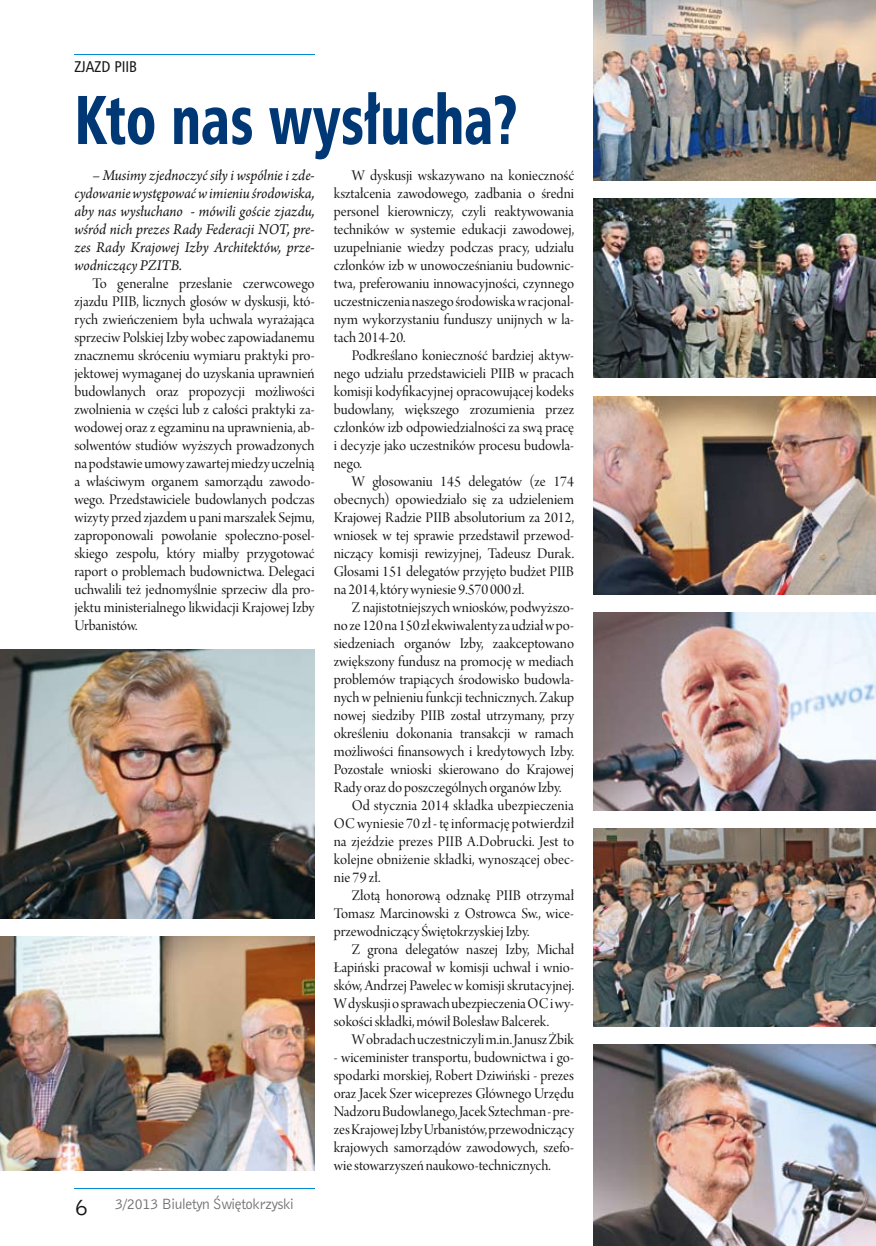
<style>
.page{position:relative;width:876px;height:1246px;background:#fff}
.page>*{position:absolute;margin:0;border:0;box-sizing:border-box;transform-origin:0 0}
.t1{font:66.9px "Humnst 777 Blk Cn PL";color:#003876;scale:.8 1}
.t2{font:21px "Bell Gothic PL";color:#181716}
.t3{font:15.75px/18px "Arno Pro Display";color:#181716;text-align:justify}
.t4{font:italic 15.75px/18px "Arno Pro";color:#181716;text-align:justify}
.t5{font:15px "Humnst 777 Cn PL";color:#181716}
.t6{font:13.5px "Bell Gothic PL";letter-spacing:-.05em;color:#6f6f6e}
</style>
<div class="page">
<hr style="left:74px;top:1188px;width:241px;height:1px;background:#008bd2">
<hr style="left:74px;top:54px;width:241px;height:1px;background:#008bd2">
<img style="left:593px;top:828px;width:283px;height:198px">
<img style="left:0;top:936px;width:315px;height:234px">
<img style="left:593px;top:1044px;width:283px;height:202px">
<img style="left:593px;top:612px;width:283px;height:198px">
<img style="left:0;top:649px;width:315px;height:269px">
<img style="left:593px;top:396px;width:283px;height:198px">
<img style="left:593px;top:198px;width:283px;height:180px">
<img style="left:593px;top:0;width:283px;height:180px">
<p class="t5" style="left:74px;top:57px;width:21px">Zjazd</p>
<p class="t5" style="left:114px;top:57px;width:24px">PIIB</p>
<h1 class="t1" style="left:74px;top:76px;width:556px">Kto nas wysłucha?</h1>
<p class="t3" style="left:334px;top:167px;width:242px;text-indent:18px">W dyskusji wskazywano na konieczność kształcenia zawodowego, zadbania o średni personel kierowniczy, czyli reaktywowania techników w systemie edukacji zawodowej, uzupełnianie wiedzy podczas pracy, udziału członków izb w unowocześnianiu budownic&shy;twa, preferowaniu innowacyjności, czynnego uczestniczenia naszego środowiska wracjonal&shy;nym wykorzystaniu funduszy unijnych w la&shy;tach 2014-20.</p>
<p class="t3" style="left:334px;top:347px;width:242px;text-indent:18px">Podkreślano konieczność bardziej aktyw&shy;nego udziału przedstawicieli PIIB w pracach komisji kodyfikacyjnej opracowującej kodeks budowlany, większego zrozumienia przez członków izb odpowiedzialności za swą pracę i decyzje jako uczestników procesu budowla&shy;nego.</p>
<p class="t3" style="left:334px;top:473px;width:242px;text-indent:18px">W głosowaniu 145 delegatów (ze 174 obecnych) opowiedziało się za udzieleniem Krajowej Radzie PIIB absolutorium za 2012, wniosek w tej sprawie przedstawił przewod&shy;niczący komisji rewizyjnej, Tadeusz Durak.<br>Głosami 151 delegatów przyjęto budżet PIIB na 2014, który wyniesie 9.570 000 zł.</p>
<p class="t3" style="left:352px;top:599px;width:224px">Z najistotniejszych wniosków, podwyższo-</p>
<p class="t3" style="left:334px;top:617px;width:242px">no ze 120 na 150 zł ekwiwalenty za udział wpo-</p>
<p class="t3" style="left:334px;top:635px;width:242px">siedzeniach organów Izby, zaakceptowano</p>
<p class="t3" style="left:334px;top:653px;width:242px">zwiększony fundusz na promocję w mediach</p>
<p class="t3" style="left:334px;top:671px;width:242px">problemów trapiących środowisko budowla-</p>
<p class="t3" style="left:334px;top:689px;width:242px">nych w pełnieniu funkcji technicznych. Zakup</p>
<p class="t3" style="left:334px;top:707px;width:242px">nowej siedziby PIIB został utrzymany, przy</p>
<p class="t3" style="left:334px;top:725px;width:242px">określeniu dokonania transakcji w ramach</p>
<p class="t3" style="left:334px;top:743px;width:242px">możliwości finansowych i kredytowych Izby.</p>
<p class="t3" style="left:334px;top:761px;width:242px">Pozostałe wnioski skierowano do Krajowej</p>
<p class="t3" style="left:334px;top:779px;width:229px">Rady oraz do poszczególnych organów Izby.</p>
<p class="t3" style="left:352px;top:797px;width:224px">Od stycznia 2014 składka ubezpieczenia</p>
<p class="t3" style="left:334px;top:815px;width:242px">OC wyniesie 70 zł - tę informację potwierdził</p>
<p class="t3" style="left:334px;top:833px;width:242px">na zjeździe prezes PIIB A.Dobrucki. Jest to</p>
<p class="t3" style="left:334px;top:851px;width:242px">kolejne obniżenie składki, wynoszącej obec-</p>
<p class="t3" style="left:334px;top:869px;width:48px">nie 79 zł.</p>
<p class="t3" style="left:352px;top:887px;width:224px">Złotą honorową odznakę PIIB otrzymał</p>
<p class="t3" style="left:334px;top:905px;width:242px">Tomasz Marcinowski z Ostrowca Sw., wice-</p>
<p class="t3" style="left:334px;top:923px;width:197px">przewodniczący Świętokrzyskiej Izby.</p>
<p class="t3" style="left:352px;top:941px;width:224px">Z grona delegatów naszej Izby, Michał</p>
<p class="t3" style="left:334px;top:959px;width:242px">Łapiński pracował w komisji uchwał i wnio-</p>
<p class="t3" style="left:334px;top:977px;width:242px">sków, Andrzej Pawelec w komisji skrutacyjnej.</p>
<p class="t3" style="left:334px;top:995px;width:242px">Wdyskusji osprawach ubezpieczenia OC iwy-</p>
<p class="t3" style="left:334px;top:1013px;width:217px">sokości składki, mówił Bolesław Balcerek.</p>
<p class="t3" style="left:352px;top:1031px;width:224px">Wobradach uczestniczyli m.in. Janusz Żbik</p>
<p class="t3" style="left:334px;top:1049px;width:242px">- wiceminister transportu, budownictwa i go&shy;spodarki morskiej, Robert Dziwiński - prezes oraz Jacek Szer wiceprezes Głównego Urzędu Nadzoru Budowlanego, Jacek Sztechman - pre&shy;zes Krajowej Izby Urbanistów, przewodniczący krajowych samorządów zawodowych, szefo&shy;wie stowarzyszeń naukowo-technicznych.</p>
<p class="t4" style="left:74px;top:167px;width:242px;text-indent:18px">– Musimy zjednoczyć siły i wspólnie i zde&shy;cydowanie występować wimieniu środowiska, aby nas wysłuchano - mówili goście zjazdu, wśród nich prezes Rady Federacji NOT, pre&shy;zes Rady Krajowej Izby Architektów, prze&shy;wodniczący PZITB.</p>
<p class="t3" style="left:74px;top:275px;width:242px;text-indent:18px">To generalne przesłanie czerwcowego zjazdu PIIB, licznych głosów w dyskusji, któ&shy;rych zwieńczeniem była uchwala wyrażająca sprzeciw Polskiej Izby wobec zapowiadanemu znacznemu skróceniu wymiaru praktyki pro&shy;jektowej wymaganej do uzyskania uprawnień budowlanych oraz propozycji możliwości zwolnienia w części lub z całości praktyki za&shy;wodowej oraz z egzaminu na uprawnienia, ab&shy;solwentów studiów wyższych prowadzonych na podstawie umowy zawartej miedzy uczelnią a właściwym organem samorządu zawodo&shy;wego. Przedstawiciele budowlanych podczas wizyty przed zjazdem u pani marszałek Sejmu, zaproponowali powołanie społeczno-posel&shy;skiego zespołu, który miałby przygotować raport o problemach budownictwa. Delegaci uchwalili też jednomyślnie sprzeciw dla pro&shy;jektu ministerialnego likwidacji Krajowej Izby Urbanistów.</p>
<h2 class="t2" style="left:74px;top:1192px;width:15px">6</h2>
<p class="t6" style="left:115px;top:1194px;width:181px">3/2013 Biuletyn Świętokrzyski</p>
</div>
